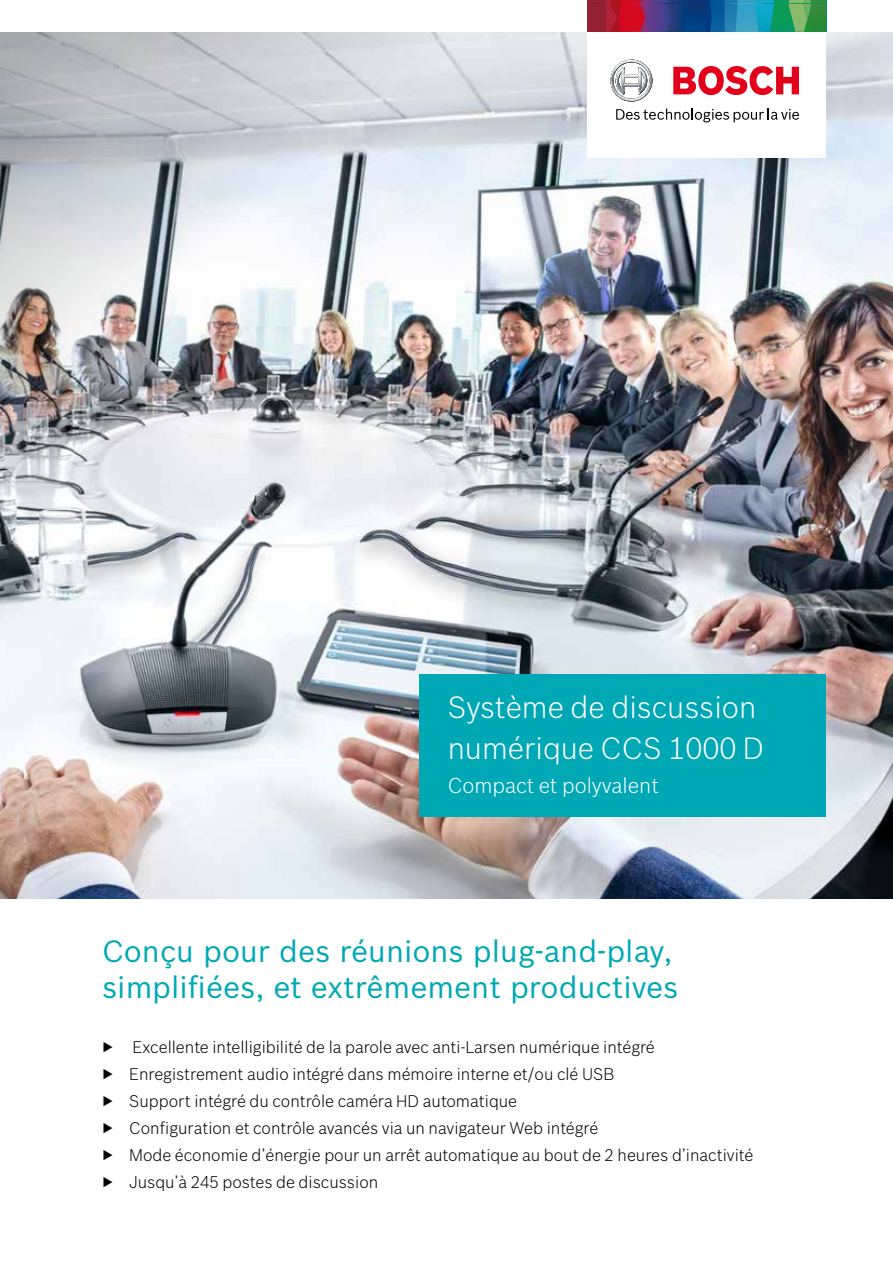
<style>
.page{position:relative;width:893px;height:1263px;background:#fff}
.page>*{position:absolute;margin:0;border:0;box-sizing:border-box;transform-origin:0 0}
.t1{font:30px/36px "Bosch Sans";color:#00a8b5}
.t2{font:300 30px/40.8px "Bosch Sans";color:#fff}
.t3{font:300 21px "Bosch Sans";color:#fff}
.t4{font:300 16.5px/27px "Bosch Sans";color:#000}
</style>
<div class="page">
<img style="left:0;top:392px;width:893px;height:506px">
<img style="left:0;top:32px;width:893px;height:360px">
<div style="left:418px;top:674px;width:407px;height:142px;background:#00a8b5"></div>
<div style="left:587px;top:4px;width:239px;height:153px;background:#fff"></div>
<svg style="left:587px;top:0;width:19px;height:4px"></svg>
<div style="left:587px;top:4px;width:19px;height:28px;background:#942133"></div>
<svg style="left:606px;top:0;width:220px;height:32px;background:#446276"></svg>
<svg style="left:610px;top:60px;width:42px;height:42px"></svg>
<svg style="left:673px;top:66px;width:126px;height:29px"></svg>
<svg style="left:616px;top:109px;width:183px;height:13px"></svg>
<h1 class="t2" style="left:448px;top:685px;width:318px">Système de discussion numérique CCS 1000 D</h1>
<p class="t3" style="left:448px;top:771px;width:213px">Compact et polyvalent</p>
<h1 class="t1" style="left:102px;top:931px;width:578px">Conçu pour des réunions plug-and-play, simplifiées, et extrêmement productives</h1>
<p class="t4" style="left:102px;top:1033px;width:653px">▶ Excellente intelligibilité de la parole avec anti-Larsen numérique intégré<br>▶ Enregistrement audio intégré dans mémoire interne et/ou clé USB<br>▶ Support intégré du contrôle caméra HD automatique<br>▶ Configuration et contrôle avancés via un navigateur Web intégré<br>▶ Mode économie d’énergie pour un arrêt automatique au bout de 2 heures d’inactivité ▶ Jusqu’à 245 postes de discussion</p>
</div>
